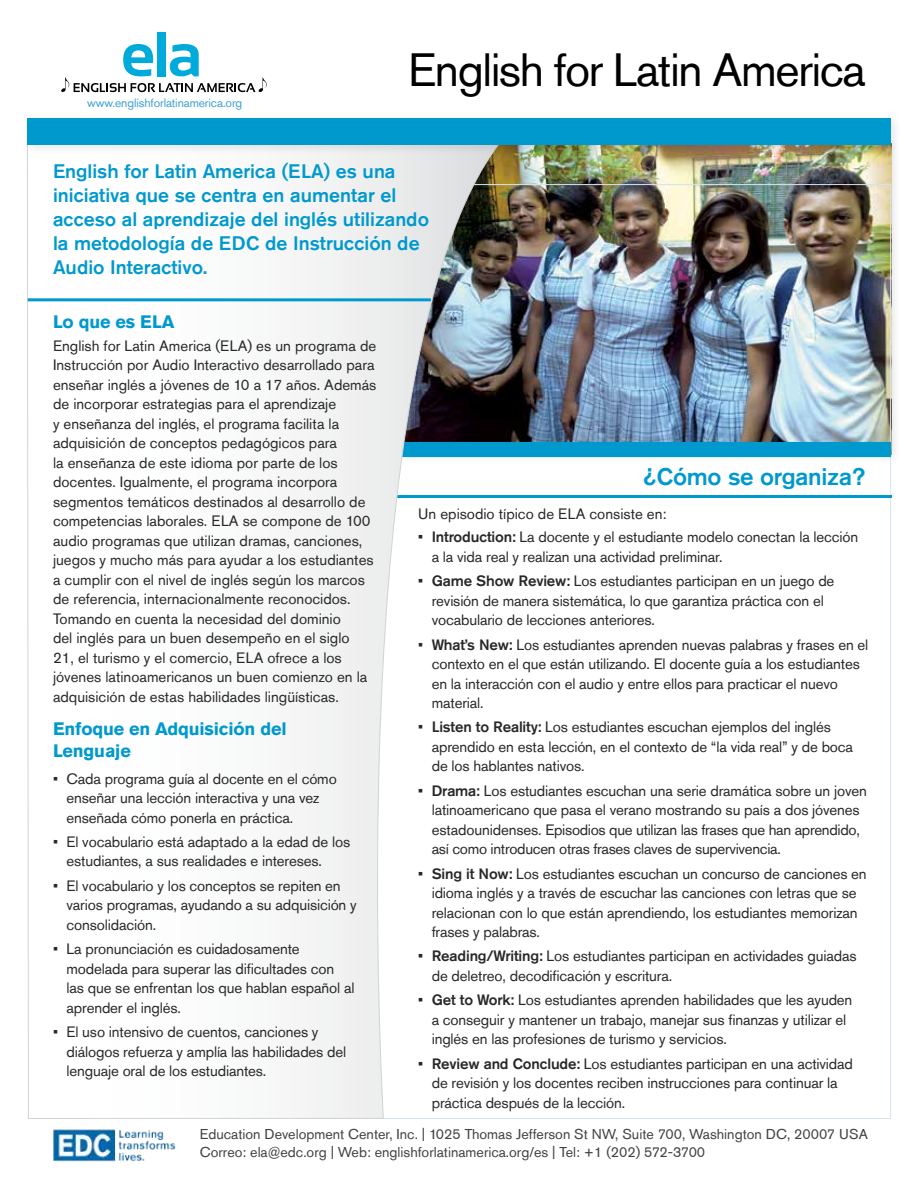
<style>
.page{position:relative;width:918px;height:1188px;background:#fff}
.page>*{position:absolute;margin:0;border:0;box-sizing:border-box;transform-origin:0 0}
.t1{font:46.5px "Akzidenz Grotesk Std";letter-spacing:-.03em;color:#000}
.t2{font:500 24px "Akzidenz Grotesk Std";letter-spacing:-.01em;color:#0099cd}
.t3{font:500 19.5px/24px "Akzidenz Grotesk Std";color:#0099cd}
.t4{font:700 18px/22.5px "Akzidenz Grotesk Std";letter-spacing:-.01em;color:#0099cd}
.t5{font:15px/19.5px "Akzidenz Grotesk Std";letter-spacing:-.01em;color:#292829}
.t6{font:14.25px/18px "Akzidenz Grotesk Std";color:#414042}
.t7{font:12px "Akzidenz Grotesk Std";letter-spacing:-.01em;color:#3da0d0}
.s1{font-weight:500}
</style>
<div class="page">
<div style="left:398px;top:138px;width:505px;height:328px;background:#000;opacity:.1"></div>
<img style="left:501px;top:156px;width:390px;height:286px">
<hr style="left:372px;top:495px;width:520px;height:3px;background:#0099cd">
<div style="left:303px;top:442px;width:588px;height:15px;background:#0099cd"></div>
<svg style="left:27px;top:156px;width:474px;height:963px"></svg>
<hr style="left:28px;top:298px;width:403px;height:3px;background:#0099cd">
<div style="left:23px;top:113px;width:879px;height:43px;background:#000;opacity:.1"></div>
<div style="left:28px;top:118px;width:863px;height:27px;background:#0099cd"></div>
<div style="left:157px;top:32px;width:9px;height:44px;background:#00aada"></div>
<svg style="left:61px;top:44px;width:206px;height:48px"></svg>
<img style="left:53px;top:1129px;width:123px;height:33px">
<p class="t7" style="left:87px;top:95px;width:157px">www.englishforlatinamerica.org</p>
<h1 class="t1" style="left:408px;top:42px;width:459px">English for Latin America</h1>
<h3 class="t3" style="left:53px;top:159px;width:378px">English for Latin America (ELA) es una iniciativa que se centra en aumentar el acceso al aprendizaje del inglés utilizando la metodología de EDC de Instrucción de Audio Interactivo.</h3>
<p class="t4" style="left:53px;top:310px;width:123px">Lo que es ELA</p>
<p class="t5" style="left:53px;top:336px;width:325px">English for Latin America (ELA) es un programa de Instrucción por Audio Interactivo desarrollado para enseñar inglés a jóvenes de 10 a 17 años. Además de incorporar estrategias para el aprendizaje<br>y enseñanza del inglés, el programa facilita la adquisición de conceptos pedagógicos para<br>la enseñanza de este idioma por parte de los docentes. Igualmente, el programa incorpora segmentos temáticos destinados al desarrollo de competencias laborales. ELA se compone de 100 audio programas que utilizan dramas, canciones, juegos y mucho más para ayudar a los estudiantes a cumplir con el nivel de inglés según los marcos de referencia, internacionalmente reconocidos.<br>Tomando en cuenta la necesidad del dominio<br>del inglés para un buen desempeño en el siglo<br>21, el turismo y el comercio, ELA ofrece a los jóvenes latinoamericanos un buen comienzo en la adquisición de estas habilidades lingüísticas.</p>
<p class="t4" style="left:53px;top:717px;width:235px">Enfoque en Adquisición del<br>Lenguaje</p>
<p class="t5" style="left:67px;top:769px;width:272px;text-indent:-14px">• Cada programa guía al docente en el cómo enseñar una lección interactiva y una vez enseñada cómo ponerla en práctica.</p>
<p class="t5" style="left:67px;top:832px;width:285px;text-indent:-14px">• El vocabulario está adaptado a la edad de los estudiantes, a sus realidades e intereses.</p>
<p class="t5" style="left:67px;top:876px;width:292px;text-indent:-14px">• El vocabulario y los conceptos se repiten en varios programas, ayudando a su adquisición y consolidación.</p>
<p class="t5" style="left:67px;top:939px;width:289px;text-indent:-14px">• La pronunciación es cuidadosamente modelada para superar las dificultades con las que se enfrentan los que hablan español al aprender el inglés.</p>
<p class="t5" style="left:67px;top:1022px;width:281px;text-indent:-14px">• El uso intensivo de cuentos, canciones y diálogos refuerza y amplía las habilidades del lenguaje oral de los estudiantes.</p>
<h2 class="t2" style="left:644px;top:462px;width:223px">¿Cómo se organiza?</h2>
<p class="t5" style="left:418px;top:504px;width:250px">Un episodio típico de ELA consiste en:</p>
<p class="t5" style="left:432px;top:527px;width:428px;text-indent:-14px"><span class="s1">• Introduction:</span> La docente y el estudiante modelo conectan la lección a la vida real y realizan una actividad preliminar.</p>
<p class="t5" style="left:432px;top:571px;width:404px;text-indent:-14px"><span class="s1">• Game Show Review:</span> Los estudiantes participan en un juego de revisión de manera sistemática, lo que garantiza práctica con el vocabulario de lecciones anteriores.</p>
<p class="t5" style="left:432px;top:634px;width:438px;text-indent:-14px">• <span class="s1">What’s New:</span> Los estudiantes aprenden nuevas palabras y frases en el contexto en el que están utilizando. El docente guía a los estudiantes en la interacción con el audio y entre ellos para practicar el nuevo material.</p>
<p class="t5" style="left:432px;top:717px;width:423px;text-indent:-14px">• <span class="s1">Listen to Reality:</span> Los estudiantes escuchan ejemplos del inglés aprendido en esta lección, en el contexto de “la vida real” y de boca de los hablantes nativos.</p>
<p class="t5" style="left:432px;top:781px;width:437px;text-indent:-14px"><span class="s1">• Drama:</span> Los estudiantes escuchan una serie dramática sobre un joven latinoamericano que pasa el verano mostrando su país a dos jóvenes estadounidenses. Episodios que utilizan las frases que han aprendido, así como introducen otras frases claves de supervivencia.</p>
<p class="t5" style="left:432px;top:864px;width:437px;text-indent:-14px"><span class="s1">• Sing it Now:</span> Los estudiantes escuchan un concurso de canciones en idioma inglés y a través de escuchar las canciones con letras que se relacionan con lo que están aprendiendo, los estudiantes memorizan frases y palabras.</p>
<p class="t5" style="left:432px;top:946px;width:426px;text-indent:-14px"><span class="s1">• Reading/Writing:</span> Los estudiantes participan en actividades guiadas de deletreo, decodificación y escritura.</p>
<p class="t5" style="left:432px;top:990px;width:422px;text-indent:-14px"><span class="s1">• Get to Work:</span> Los estudiantes aprenden habilidades que les ayuden a conseguir y mantener un trabajo, manejar sus finanzas y utilizar el inglés en las profesiones de turismo y servicios.</p>
<p class="t5" style="left:432px;top:1054px;width:423px;text-indent:-14px"><span class="s1">• Review and Conclude:</span> Los estudiantes participan en una actividad de revisión y los docentes reciben instrucciones para continuar la práctica después de la lección.</p>
<p class="t6" style="left:200px;top:1125px;width:670px">Education Development Center, Inc. | 1025 Thomas Jefferson St NW, Suite 700, Washington DC, 20007 USA<br>Correo: ela@edc.org | Web: englishforlatinamerica.org/es | Tel: +1 (202) 572-3700</p>
</div>
